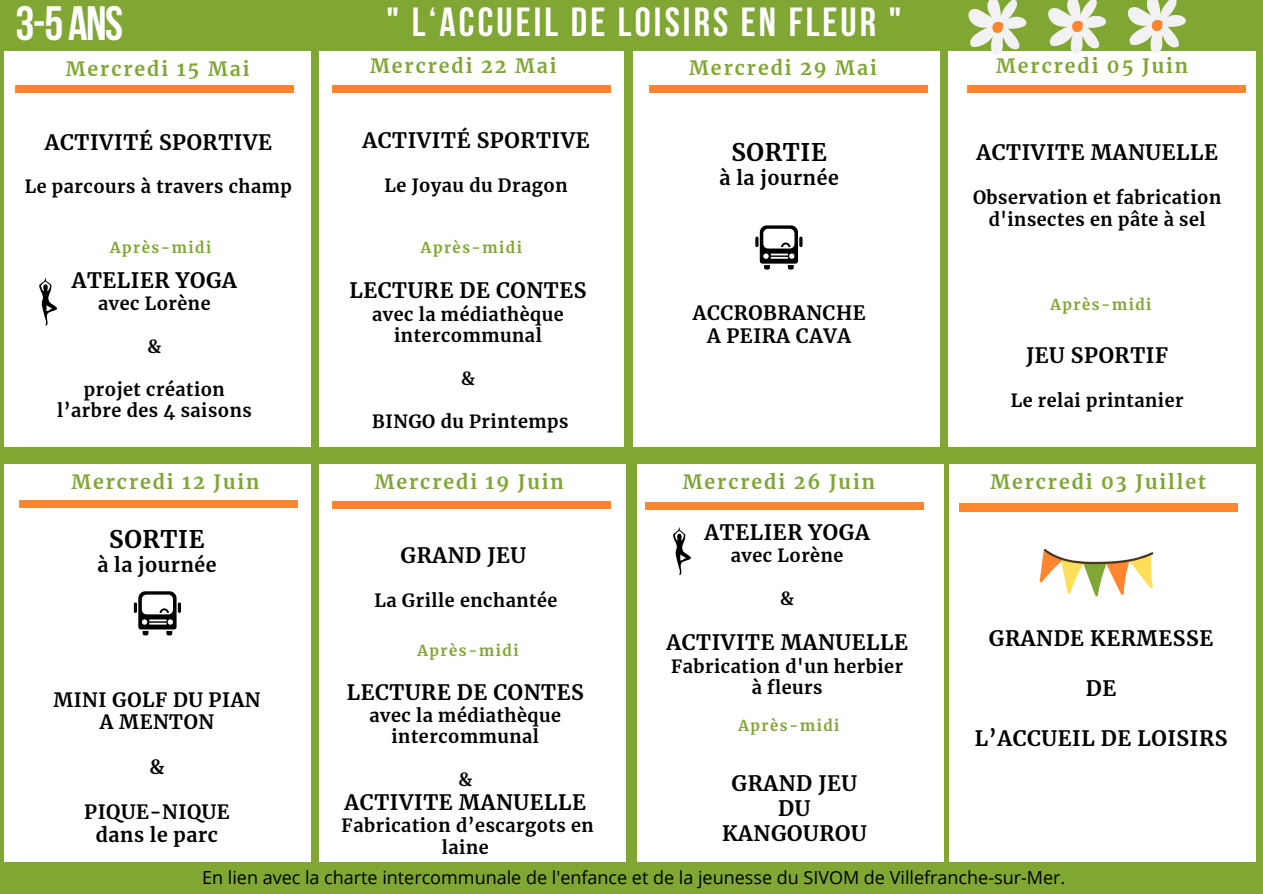
<style>
.page{position:relative;width:1263px;height:894px;background:#fff}
.page>*{position:absolute;margin:0;border:0;box-sizing:border-box;transform-origin:0 0}
.t1{font:700 48px "Bebas Neue";color:#fff}
.t2{font:700 40.5px "Bebas Neue";letter-spacing:.075em;color:#fff}
.t3{font:700 24px "Merriweather";letter-spacing:.03em;color:#000}
.t4{font:700 21px/24.8px "Merriweather";letter-spacing:.03em;color:#000;text-align:center}
.t5{font:700 19.5px "Merriweather";letter-spacing:.1em;color:#80a634}
.t6{font:700 19.5px/22.5px "Merriweather";letter-spacing:.03em;color:#000;text-align:center}
.t7{font:700 18px/21.3px "Merriweather";letter-spacing:.03em;color:#000;text-align:center}
.t8{font:18px "Open Sans";color:#000}
.t9{font:700 15px "Merriweather";letter-spacing:.1em;color:#80a634}
</style>
<div class="page">
<div style="left:0;top:0;width:1263px;height:893px;background:#80a634"></div>
<div style="left:5px;top:52px;width:306px;height:394px;background:#fff"></div>
<div style="left:319px;top:52px;width:305px;height:394px;background:#fff"></div>
<div style="left:633px;top:52px;width:306px;height:394px;background:#fff"></div>
<div style="left:948px;top:52px;width:307px;height:394px;background:#fff"></div>
<div style="left:5px;top:464px;width:306px;height:397px;background:#fff"></div>
<div style="left:319px;top:464px;width:306px;height:397px;background:#fff"></div>
<div style="left:638px;top:464px;width:306px;height:397px;background:#fff"></div>
<div style="left:949px;top:464px;width:306px;height:397px;background:#fff"></div>
<div style="left:15px;top:85px;width:278px;height:8px;background:#ff852e"></div>
<svg style="left:39px;top:278px;width:18px;height:48px"></svg>
<div style="left:333px;top:85px;width:278px;height:8px;background:#ff852e"></div>
<div style="left:650px;top:85px;width:278px;height:8px;background:#ff852e"></div>
<div style="left:967px;top:85px;width:278px;height:8px;background:#ff852e"></div>
<div style="left:19px;top:500px;width:278px;height:7px;background:#ff852e"></div>
<div style="left:333px;top:501px;width:278px;height:7px;background:#ff852e"></div>
<div style="left:646px;top:502px;width:278px;height:8px;background:#ff852e"></div>
<div style="left:959px;top:503px;width:278px;height:8px;background:#ff852e"></div>
<svg style="left:755px;top:225px;width:47px;height:44px"></svg>
<svg style="left:673px;top:527px;width:18px;height:48px"></svg>
<svg style="left:134px;top:591px;width:47px;height:44px"></svg>
<svg style="left:1027px;top:511px;width:142px;height:86px"></svg>
<svg style="left:968px;top:0;width:59px;height:55px"></svg>
<svg style="left:1048px;top:0;width:58px;height:54px"></svg>
<svg style="left:1128px;top:0;width:58px;height:53px"></svg>
<h1 class="t1" style="left:15px;top:4px;width:109px">3-5ANS</h1>
<p class="t5" style="left:66px;top:56px;width:185px">Mercredi 15 Mai</p>
<p class="t4" style="left:45px;top:130px;width:229px">ACTIVITÉ SPORTIVE</p>
<p class="t7" style="left:25px;top:176px;width:269px">Le parcours à travers champ</p>
<h4 class="t9" style="left:110px;top:238px;width:103px">Après-midi</h4>
<p class="t4" style="left:72px;top:268px;width:167px">ATELIER YOGA</p>
<p class="t7" style="left:98px;top:293px;width:114px">avec Lorène</p>
<p class="t7" style="left:148px;top:336px;width:15px">&amp;</p>
<p class="t7" style="left:57px;top:378px;width:196px">projet création l’arbre des 4 saisons</p>
<h4 class="t2" style="left:386px;top:6px;width:517px">" L‘ACCUEIL DE LOISIRS EN FLEUR "</h4>
<h4 class="t5" style="left:370px;top:54px;width:188px">Mercredi 22 Mai</h4>
<h4 class="t5" style="left:689px;top:56px;width:189px">Mercredi 29 Mai</h4>
<p class="t5" style="left:996px;top:54px;width:194px">Mercredi 05 Juin</p>
<p class="t4" style="left:362px;top:128px;width:229px">ACTIVITÉ SPORTIVE</p>
<p class="t7" style="left:384px;top:175px;width:185px">Le Joyau du Dragon</p>
<p class="t9" style="left:421px;top:238px;width:103px">Après-midi</p>
<p class="t4" style="left:349px;top:278px;width:239px">LECTURE DE CONTES</p>
<p class="t7" style="left:372px;top:303px;width:193px">avec la médiathèque intercommunal</p>
<p class="t7" style="left:461px;top:368px;width:15px">&amp;</p>
<p class="t7" style="left:372px;top:410px;width:198px">BINGO du Printemps</p>
<h3 class="t3" style="left:731px;top:138px;width:97px">SORTIE</h3>
<p class="t6" style="left:720px;top:167px;width:121px">à la journée</p>
<p class="t6" style="left:693px;top:302px;width:174px">ACCROBRANCHE<br>A PEIRA CAVA</p>
<p class="t4" style="left:976px;top:140px;width:243px">ACTIVITE MANUELLE</p>
<p class="t7" style="left:973px;top:187px;width:250px">Observation et fabrication d'insectes en pâte à sel</p>
<h3 class="t9" style="left:1050px;top:295px;width:103px">Après-midi</h3>
<p class="t4" style="left:1026px;top:343px;width:144px">JEU SPORTIF</p>
<p class="t7" style="left:1011px;top:390px;width:174px">Le relai printanier</p>
<p class="t5" style="left:71px;top:469px;width:190px">Mercredi 12 Juin</p>
<p class="t5" style="left:375px;top:469px;width:191px">Mercredi 19 Juin</p>
<h3 class="t5" style="left:990px;top:469px;width:217px">Mercredi 03 Juillet</h3>
<h2 class="t5" style="left:683px;top:469px;width:194px">Mercredi 26 Juin</h2>
<p class="t4" style="left:704px;top:519px;width:167px">ATELIER YOGA</p>
<p class="t7" style="left:731px;top:545px;width:114px">avec Lorène</p>
<p class="t7" style="left:780px;top:587px;width:15px">&amp;</p>
<p class="t4" style="left:666px;top:630px;width:243px">ACTIVITE MANUELLE</p>
<p class="t7" style="left:671px;top:655px;width:233px">Fabrication d'un herbier à fleurs</p>
<h3 class="t3" style="left:109px;top:524px;width:97px">SORTIE</h3>
<p class="t6" style="left:97px;top:553px;width:121px">à la journée</p>
<p class="t4" style="left:401px;top:543px;width:127px">GRAND JEU</p>
<p class="t7" style="left:374px;top:590px;width:185px">La Grille enchantée</p>
<h3 class="t4" style="left:989px;top:626px;width:226px">GRANDE KERMESSE</h3>
<h5 class="t4" style="left:1086px;top:676px;width:32px">DE</h5>
<p class="t4" style="left:975px;top:725px;width:254px">L’ACCUEIL DE LOISIRS</p>
<h3 class="t9" style="left:417px;top:641px;width:103px">Après-midi</h3>
<p class="t4" style="left:347px;top:679px;width:239px">LECTURE DE CONTES</p>
<p class="t7" style="left:370px;top:704px;width:193px">avec la médiathèque intercommunal</p>
<p class="t7" style="left:458px;top:769px;width:15px">&amp;</p>
<p class="t4" style="left:345px;top:789px;width:243px">ACTIVITE MANUELLE</p>
<p class="t7" style="left:342px;top:815px;width:254px">Fabrication d’escargots en laine</p>
<p class="t6" style="left:53px;top:688px;width:209px">MINI GOLF DU PIAN<br>A MENTON</p>
<p class="t6" style="left:150px;top:755px;width:16px">&amp;</p>
<p class="t6" style="left:84px;top:800px;width:147px">PIQUE-NIQUE dans le parc</p>
<h3 class="t9" style="left:738px;top:716px;width:103px">Après-midi</h3>
<h4 class="t4" style="left:722px;top:771px;width:146px">GRAND JEU<br>DU<br>KANGOUROU</h4>
<h4 class="t8" style="left:202px;top:864px;width:865px">En lien avec la charte intercommunale de l'enfance et de la jeunesse du SIVOM de Villefranche-sur-Mer.</h4>
</div>
